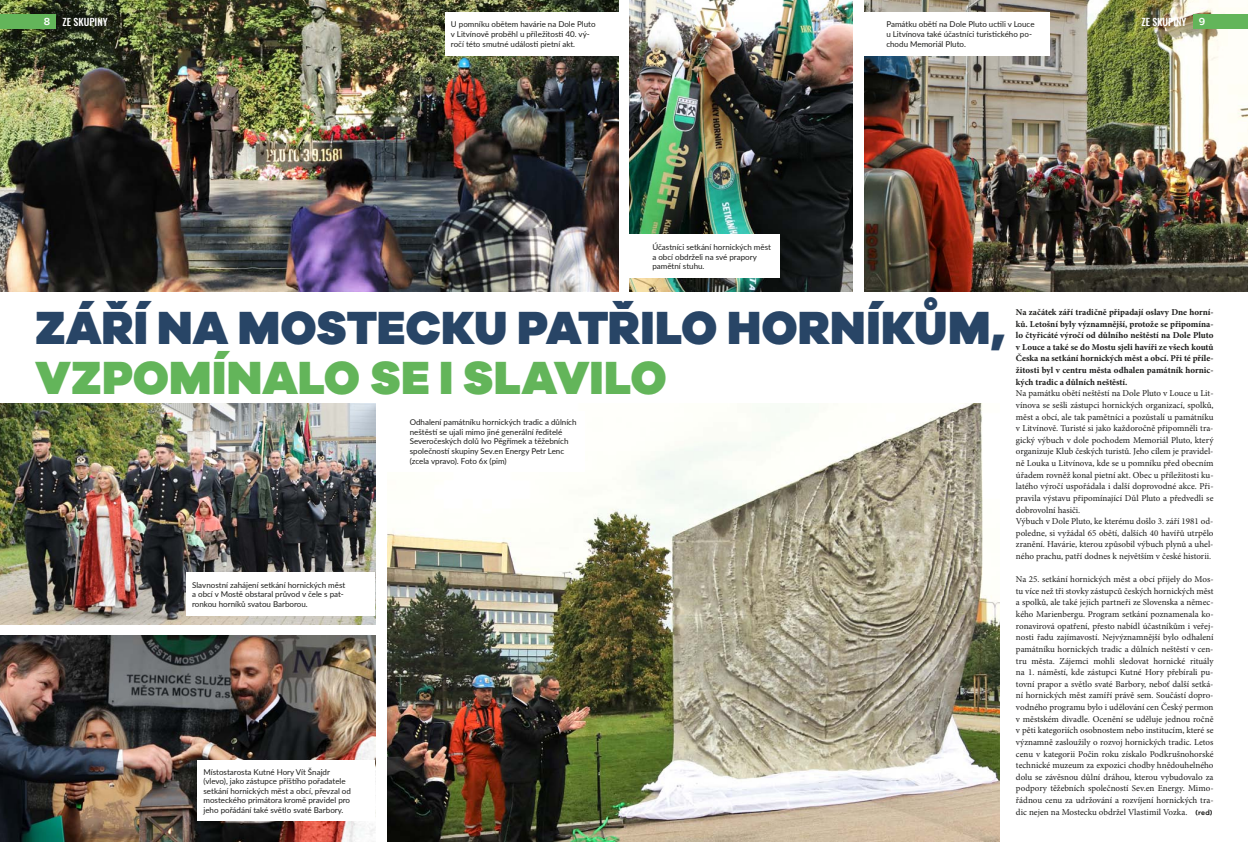
<style>
.page{position:relative;width:1248px;height:842px;background:#fff}
.page>*{position:absolute;margin:0;border:0;box-sizing:border-box;transform-origin:0 0}
.t1{font:900 48px "Galano Grotesque";letter-spacing:.005em;color:#284566}
.t2{font:900 48px "Galano Grotesque";color:#63b55a}
.t3{font:500 10px "Oswald";color:#fff}
.t4{font:700 10px "Amsi Pro";color:#fff}
.t5{font:9px/11.6px "Minion Pro";color:#1d1d1b}
.t6{font:700 9px/11.6px "Minion Pro";color:#1d1d1b;text-align:justify}
.t7{font:8px/9.6px "Lato";color:#1d1d1b}
.s1{font-family:"Amsi Pro";font-weight:700}
.s2{font-family:"Galano Grotesque Alt";font-weight:600;font-size:7px}
</style>
<div class="page">
<img style="left:0;top:0;width:618px;height:292px">
<img style="left:629px;top:0;width:223px;height:292px">
<img style="left:864px;top:0;width:383px;height:292px">
<div style="left:1192px;top:14px;width:55px;height:14px;background:#63b55a"></div>
<div style="left:0;top:14px;width:56px;height:14px;background:#63b55a"></div>
<img style="left:0;top:404px;width:375px;height:221px">
<img style="left:388px;top:404px;width:611px;height:438px">
<img style="left:0;top:636px;width:375px;height:206px">
<div style="left:445px;top:12px;width:173px;height:43px;background:#fff"></div>
<div style="left:186px;top:573px;width:189px;height:43px;background:#fff"></div>
<div style="left:198px;top:760px;width:177px;height:61px;background:#fff"></div>
<div style="left:387px;top:411px;width:198px;height:60px;background:#fff"></div>
<div style="left:629px;top:235px;width:151px;height:43px;background:#fff"></div>
<div style="left:863px;top:12px;width:187px;height:43px;background:#fff"></div>
<p class="t4" style="left:44px;top:14px;width:8px">8</p>
<p class="t3" style="left:63px;top:15px;width:47px">ZE SKUPINY</p>
<p class="t3" style="left:1141px;top:15px;width:65px">ZE SKUPINY <span class="s1">9</span></p>
<p class="t7" style="left:451px;top:19px;width:146px">U pomníku obětem havárie na Dole Pluto v Litvínově proběhl u příležitosti 40. vý&shy;ročí této smutné události pietní akt.</p>
<p class="t7" style="left:886px;top:19px;width:150px">Památku obětí na Dole Pluto uctili v Louce u Litvínova také účastníci turistického po&shy;chodu Memoriál Pluto.</p>
<p class="t7" style="left:652px;top:242px;width:120px">Účastníci setkání hornických měst a obcí obdrželi na své prapory pamětní stuhu.</p>
<h1 class="t1" style="left:35px;top:297px;width:761px">ZÁŘÍ NA MOSTECKU PATŘILO HORN</h1>
<h1 class="t1" style="left:866px;top:297px;width:140px">ÍKŮM ,</h1>
<h1 class="t2" style="left:35px;top:348px;width:36px">VZPOM</h1>
<h1 class="t2" style="left:212px;top:348px;width:49px">ÍNALO</h1>
<h1 class="t2" style="left:370px;top:348px;width:126px">SE I SLAV</h1>
<h1 class="t2" style="left:590px;top:348px;width:46px">ILO</h1>
<p class="t7" style="left:192px;top:580px;width:155px">Slavnostní zahájení setkání hornických měst a obcí v Mostě obstaral průvod v čele s pat&shy;ronkou horníků svatou Barborou.</p>
<p class="t7" style="left:410px;top:417px;width:168px">Odhalení památníku hornických tradic a důlních neštěstí se ujali mimo jiné generální ředitelé Severočeských dolů Ivo Pěgřímek a těžebních společností skupiny Sev.en Energy Petr Lenc (zcela vpravo). Foto 6x (pim)</p>
<p class="t7" style="left:203px;top:766px;width:149px">Místostarosta Kutné Hory Vít Šnajdr (vlevo), jako zástupce příštího pořadatele setkání hornických měst a obcí, převzal od mosteckého primátora kromě pravidel pro jeho pořádání také světlo svaté Barbory.</p>
<p class="t6" style="left:1015px;top:306px;width:199px">Na začátek září tradičně připadají oslavy Dne horní&shy;ků. Letošní byly významnější, protože se připomína&shy;lo čtyřicáté výročí od důlního neštěstí na Dole Pluto v Louce a také se do Mostu sjeli havíři ze všech koutů Česka na setkání hornických měst a obcí. Při té příle&shy;žitosti byl v centru města odhalen památník hornic&shy;kých tradic a důlních neštěstí.</p>
<p class="t5" style="left:1015px;top:388px;width:199px">Na památku obětí neštěstí na Dole Pluto v Louce u Lit&shy;vínova se sešli zástupci hornických organizací, spolků, měst a obcí, ale tak pamětníci a pozůstalí u památníku v Litvínově. Turisté si jako každoročně připomněli tra&shy;gický výbuch v dole pochodem Memoriál Pluto, který organizuje Klub českých turistů. Jeho cílem je pravidel&shy;ně Louka u Litvínova, kde se u pomníku před obecním úřadem rovněž konal pietní akt. Obec u příležitosti ku&shy;latého výročí uspořádala i další doprovodné akce. Při&shy;pravila výstavu připomínající Důl Pluto a předvedli se dobrovolní hasiči.<br>Výbuch v Dole Pluto, ke kterému došlo 3. září 1981 od&shy;poledne, si vyžádal 65 obětí, dalších 40 havířů utrpělo zranění. Havárie, kterou způsobil výbuch plynů a uhel&shy;ného prachu, patří dodnes k největším v české historii.</p>
<p class="t5" style="left:1015px;top:574px;width:199px;text-align:justify">Na 25. setkání hornických měst a obcí přijely do Mos&shy;tu více než tři stovky zástupců českých hornických měst a spolků, ale také jejich partneři ze Slovenska a němec&shy;kého Marienbergu. Program setkání poznamenala ko&shy;ronavirová opatření, přesto nabídl účastníkům i veřej&shy;nosti řadu zajímavostí. Nejvýznamnější bylo odhalení památníku hornických tradic a důlních neštěstí v cen&shy;tru města. Zájemci mohli sledovat hornické rituály na 1. náměstí, kde zástupci Kutné Hory přebírali pu&shy;tovní prapor a světlo svaté Barbory, neboť další setká&shy;ní hornických měst zamíří právě sem. Součástí dopro&shy;vodného programu bylo i udělování cen Český permon v městském divadle. Ocenění se uděluje jednou ročně v pěti kategoriích osobnostem nebo institucím, které se významně zasloužily o rozvoj hornických tradic. Letos cenu v kategorii Počin roku získalo Podkrušnohorské technické muzeum za expozici chodby hnědouhelného dolu se závěsnou důlní dráhou, kterou vybudovalo za podpory těžebních společností Sev.en Energy. Mimo&shy;řádnou cenu za udržování a rozvíjení hornických tra&shy;dic nejen na Mostecku obdržel Vlastimil Vozka. <span class="s2">(red)</span></p>
</div>
